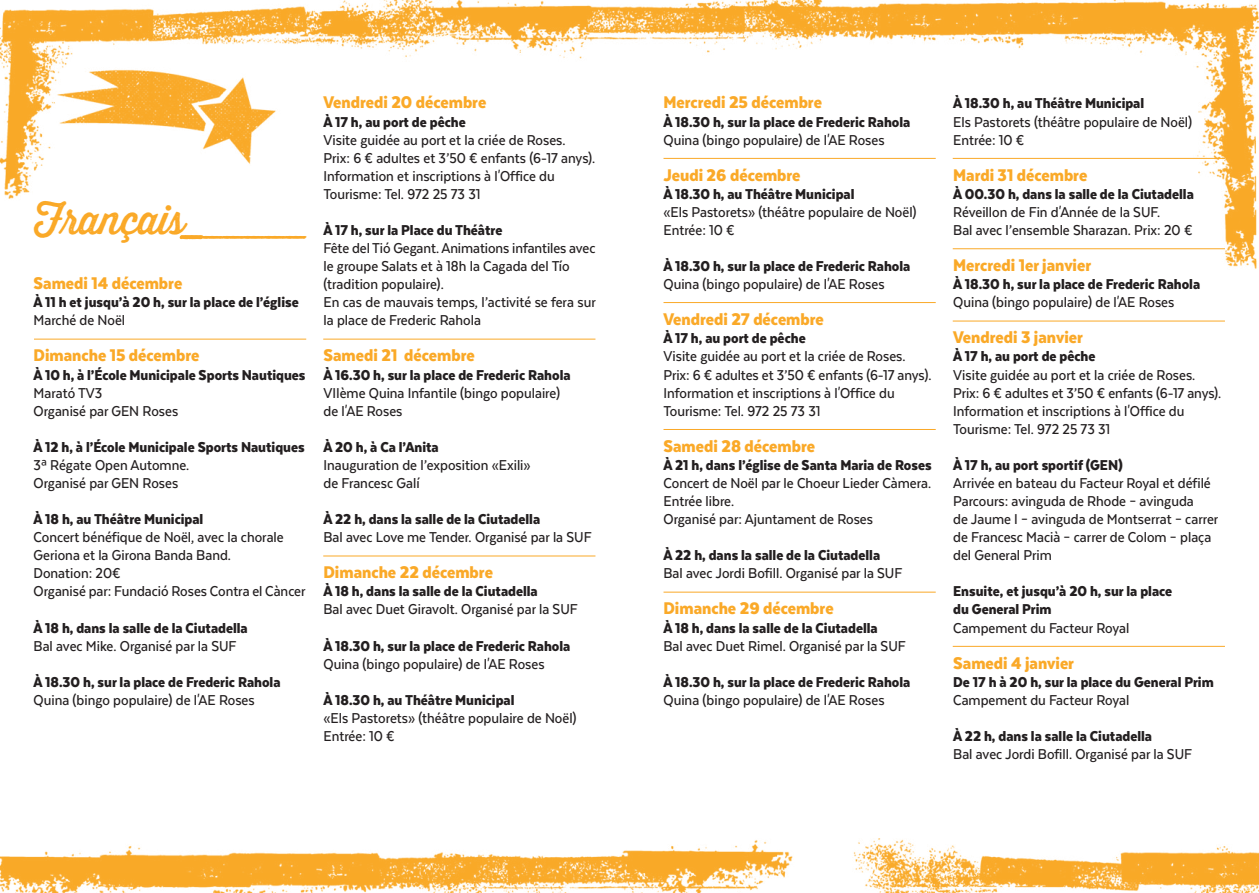
<style>
.page{position:relative;width:1259px;height:893px;background:#fff}
.page>*{position:absolute;margin:0;border:0;box-sizing:border-box;transform-origin:0 0}
.t1{font:40.5px "Thirsty Rough Reg";letter-spacing:-.02em;color:#faa928}
.t2{font:900 19.5px "Texta Narrow";color:#faa928}
.t3{font:500 16.5px/18px "Texta Narrow";color:#231f20}
.t4{font:900 16.5px "Texta Narrow";color:#231f20}
.s1{font-style:italic}
</style>
<div class="page">
<img style="left:0;top:0;width:1259px;height:321px">
<img style="left:0;top:838px;width:1259px;height:55px">
<hr style="left:34px;top:339px;width:272px;height:1px;background:#faa928">
<hr style="left:323px;top:339px;width:272px;height:1px;background:#faa928">
<hr style="left:323px;top:556px;width:272px;height:1px;background:#faa928">
<hr style="left:663px;top:158px;width:272px;height:1px;background:#faa928">
<hr style="left:663px;top:302px;width:272px;height:1px;background:#faa928">
<hr style="left:663px;top:429px;width:272px;height:1px;background:#faa928">
<hr style="left:663px;top:592px;width:272px;height:1px;background:#faa928">
<hr style="left:952px;top:158px;width:273px;height:1px;background:#faa928">
<hr style="left:952px;top:248px;width:273px;height:1px;background:#faa928">
<hr style="left:952px;top:321px;width:273px;height:1px;background:#faa928">
<hr style="left:952px;top:646px;width:273px;height:1px;background:#faa928">
<p class="t1" style="left:34px;top:205px;width:278px">Français_<span class="s1">_____</span></p>
<p class="t2" style="left:34px;top:277px;width:150px">Samedi 14 décembre</p>
<p class="t4" style="left:34px;top:297px;width:267px">À 11 h et jusqu’à 20 h, sur la place de l’église</p>
<p class="t3" style="left:34px;top:313px;width:93px">Marché de Noël</p>
<p class="t2" style="left:34px;top:350px;width:167px">Dimanche 15 décembre</p>
<p class="t4" style="left:34px;top:370px;width:273px">À 10 h, à l’École Municipale Sports Nautiques</p>
<p class="t3" style="left:34px;top:385px;width:70px">Marató TV3</p>
<p class="t3" style="left:34px;top:403px;width:146px">Organisé par GEN Roses</p>
<p class="t4" style="left:34px;top:442px;width:273px">À 12 h, à l’École Municipale Sports Nautiques</p>
<p class="t3" style="left:34px;top:457px;width:157px">3ª Régate Open Automne.</p>
<p class="t3" style="left:34px;top:475px;width:146px">Organisé par GEN Roses</p>
<p class="t4" style="left:34px;top:514px;width:171px">À 18 h, au Théâtre Municipal</p>
<p class="t3" style="left:34px;top:530px;width:252px">Concert bénéfique de Noël, avec la chorale</p>
<p class="t3" style="left:34px;top:548px;width:199px">Geriona et la Girona Banda Band.</p>
<p class="t3" style="left:34px;top:566px;width:89px">Donation: 20€</p>
<p class="t3" style="left:34px;top:584px;width:273px">Organisé par: Fundació Roses Contra el Càncer</p>
<p class="t4" style="left:34px;top:623px;width:216px">À 18 h, dans la salle de la Ciutadella</p>
<p class="t3" style="left:34px;top:638px;width:204px">Bal avec Mike. Organisé par la SUF</p>
<p class="t4" style="left:34px;top:677px;width:248px">À 18.30 h, sur la place de Frederic Rahola</p>
<p class="t3" style="left:34px;top:692px;width:223px">Quina (bingo populaire) de l'AE Roses</p>
<p class="t2" style="left:323px;top:97px;width:164px">Vendredi 20 décembre</p>
<p class="t4" style="left:323px;top:117px;width:144px">À 17 h, au port de pêche</p>
<p class="t3" style="left:323px;top:132px;width:244px">Visite guidée au port et la criée de Roses.</p>
<p class="t3" style="left:323px;top:150px;width:273px">Prix: 6 € adultes et 3’50 € enfants (6-17 anys).</p>
<p class="t3" style="left:323px;top:168px;width:233px">Information et inscriptions à l'Office du</p>
<p class="t3" style="left:323px;top:186px;width:158px">Tourisme: Tel. 972 25 73 31</p>
<p class="t4" style="left:323px;top:225px;width:180px">À 17 h, sur la Place du Théâtre</p>
<p class="t3" style="left:323px;top:241px;width:273px">Fête del Tió Gegant. Animations infantiles avec le groupe Salats et à 18h la Cagada del Tío</p>
<p class="t3" style="left:323px;top:277px;width:122px">(tradition populaire).</p>
<p class="t3" style="left:323px;top:295px;width:274px">En cas de mauvais temps, l’activité se fera sur la place de Frederic Rahola</p>
<p class="t2" style="left:323px;top:350px;width:153px">Samedi 21 décembre</p>
<p class="t4" style="left:323px;top:370px;width:249px">À 16.30 h, sur la place de Frederic Rahola</p>
<p class="t3" style="left:323px;top:385px;width:238px">VIIème Quina Infantile (bingo populaire)</p>
<p class="t3" style="left:323px;top:403px;width:80px">de l'AE Roses</p>
<p class="t4" style="left:323px;top:442px;width:117px">À 20 h, à Ca l’Anita</p>
<p class="t3" style="left:323px;top:457px;width:209px">Inauguration de l’exposition «Exili»</p>
<p class="t3" style="left:323px;top:475px;width:98px">de Francesc Galí</p>
<p class="t4" style="left:323px;top:514px;width:218px">À 22 h, dans la salle de la Ciutadella</p>
<p class="t3" style="left:323px;top:530px;width:270px">Bal avec Love me Tender. Organisé par la SUF</p>
<p class="t2" style="left:323px;top:566px;width:171px">Dimanche 22 décembre</p>
<p class="t4" style="left:323px;top:586px;width:216px">À 18 h, dans la salle de la Ciutadella</p>
<p class="t3" style="left:323px;top:602px;width:256px">Bal avec Duet Giravolt. Organisé par la SUF</p>
<p class="t4" style="left:323px;top:641px;width:248px">À 18.30 h, sur la place de Frederic Rahola</p>
<p class="t3" style="left:323px;top:656px;width:223px">Quina (bingo populaire) de l'AE Roses</p>
<p class="t4" style="left:323px;top:695px;width:192px">À 18.30 h, au Théâtre Municipal</p>
<p class="t3" style="left:323px;top:710px;width:255px">«Els Pastorets» (théâtre populaire de Noël)</p>
<p class="t3" style="left:323px;top:728px;width:73px">Entrée: 10 €</p>
<p class="t2" style="left:663px;top:97px;width:160px">Mercredi 25 décembre</p>
<p class="t4" style="left:663px;top:117px;width:248px">À 18.30 h, sur la place de Frederic Rahola</p>
<p class="t3" style="left:663px;top:132px;width:223px">Quina (bingo populaire) de l'AE Roses</p>
<p class="t2" style="left:663px;top:169px;width:139px">Jeudi 26 décembre</p>
<p class="t4" style="left:663px;top:189px;width:192px">À 18.30 h, au Théâtre Municipal</p>
<p class="t3" style="left:663px;top:204px;width:255px">«Els Pastorets» (théâtre populaire de Noël)</p>
<p class="t3" style="left:663px;top:222px;width:73px">Entrée: 10 €</p>
<p class="t4" style="left:663px;top:261px;width:248px">À 18.30 h, sur la place de Frederic Rahola</p>
<p class="t3" style="left:663px;top:277px;width:223px">Quina (bingo populaire) de l'AE Roses</p>
<p class="t2" style="left:663px;top:313px;width:162px">Vendredi 27 décembre</p>
<p class="t4" style="left:663px;top:333px;width:144px">À 17 h, au port de pêche</p>
<p class="t3" style="left:663px;top:349px;width:244px">Visite guidée au port et la criée de Roses.</p>
<p class="t3" style="left:663px;top:367px;width:269px">Prix: 6 € adultes et 3’50 € enfants (6-17 anys).</p>
<p class="t3" style="left:663px;top:385px;width:233px">Information et inscriptions à l'Office du<br>Tourisme: Tel. 972 25 73 31</p>
<p class="t2" style="left:663px;top:440px;width:153px">Samedi 28 décembre</p>
<p class="t4" style="left:663px;top:460px;width:270px">À 21 h, dans l’église de Santa Maria de Roses</p>
<p class="t3" style="left:663px;top:475px;width:269px">Concert de Noël par le Choeur Lieder Càmera.</p>
<p class="t3" style="left:663px;top:494px;width:72px">Entrée libre.</p>
<p class="t3" style="left:663px;top:512px;width:211px">Organisé par: Ajuntament de Roses</p>
<p class="t4" style="left:663px;top:550px;width:218px">À 22 h, dans la salle de la Ciutadella</p>
<p class="t3" style="left:663px;top:566px;width:240px">Bal avec Jordi Bofill. Organisé par la SUF</p>
<p class="t2" style="left:663px;top:603px;width:172px">Dimanche 29 décembre</p>
<p class="t4" style="left:663px;top:623px;width:216px">À 18 h, dans la salle de la Ciutadella</p>
<p class="t3" style="left:663px;top:638px;width:244px">Bal avec Duet Rimel. Organisé par la SUF</p>
<p class="t4" style="left:663px;top:677px;width:248px">À 18.30 h, sur la place de Frederic Rahola</p>
<p class="t3" style="left:663px;top:692px;width:223px">Quina (bingo populaire) de l'AE Roses</p>
<p class="t4" style="left:953px;top:98px;width:192px">À 18.30 h, au Théâtre Municipal</p>
<p class="t3" style="left:953px;top:114px;width:240px">Els Pastorets (théâtre populaire de Noël)</p>
<p class="t3" style="left:953px;top:132px;width:73px">Entrée: 10 €</p>
<p class="t2" style="left:953px;top:169px;width:136px">Mardi 31 décembre</p>
<p class="t4" style="left:953px;top:189px;width:242px">À 00.30 h, dans la salle de la Ciutadella</p>
<p class="t3" style="left:953px;top:204px;width:209px">Réveillon de Fin d'Année de la SUF.</p>
<p class="t3" style="left:953px;top:222px;width:241px">Bal avec l’ensemble Sharazan. Prix: 20 €</p>
<p class="t2" style="left:953px;top:259px;width:139px">Mercredi 1er janvier</p>
<p class="t4" style="left:953px;top:279px;width:248px">À 18.30 h, sur la place de Frederic Rahola</p>
<p class="t3" style="left:953px;top:295px;width:223px">Quina (bingo populaire) de l'AE Roses</p>
<p class="t2" style="left:953px;top:332px;width:131px">Vendredi 3 janvier</p>
<p class="t4" style="left:953px;top:351px;width:144px">À 17 h, au port de pêche</p>
<p class="t3" style="left:953px;top:367px;width:244px">Visite guidée au port et la criée de Roses.</p>
<p class="t3" style="left:953px;top:385px;width:269px">Prix: 6 € adultes et 3’50 € enfants (6-17 anys).</p>
<p class="t3" style="left:953px;top:403px;width:233px">Information et inscriptions à l'Office du<br>Tourisme: Tel. 972 25 73 31</p>
<p class="t4" style="left:953px;top:460px;width:171px">À 17 h, au port sportif (GEN)</p>
<p class="t3" style="left:953px;top:475px;width:259px">Arrivée en bateau du Facteur Royal et défilé</p>
<p class="t3" style="left:953px;top:494px;width:242px">Parcours: avinguda de Rhode – avinguda</p>
<p class="t3" style="left:953px;top:512px;width:267px">de Jaume I – avinguda de Montserrat – carrer</p>
<p class="t3" style="left:953px;top:530px;width:260px">de Francesc Macià – carrer de Colom – plaça</p>
<p class="t3" style="left:953px;top:548px;width:100px">del General Prim</p>
<p class="t4" style="left:953px;top:586px;width:220px">Ensuite, et jusqu’à 20 h, sur la place</p>
<p class="t4" style="left:953px;top:604px;width:100px">du General Prim</p>
<p class="t3" style="left:953px;top:620px;width:178px">Campement du Facteur Royal</p>
<p class="t2" style="left:953px;top:657px;width:122px">Samedi 4 janvier</p>
<p class="t4" style="left:953px;top:677px;width:262px">De 17 h à 20 h, sur la place du General Prim</p>
<p class="t3" style="left:953px;top:692px;width:178px">Campement du Facteur Royal</p>
<p class="t4" style="left:953px;top:731px;width:200px">À 22 h, dans la salle la Ciutadella</p>
<p class="t3" style="left:953px;top:747px;width:240px">Bal avec Jordi Bofill. Organisé par la SUF</p>
</div>
